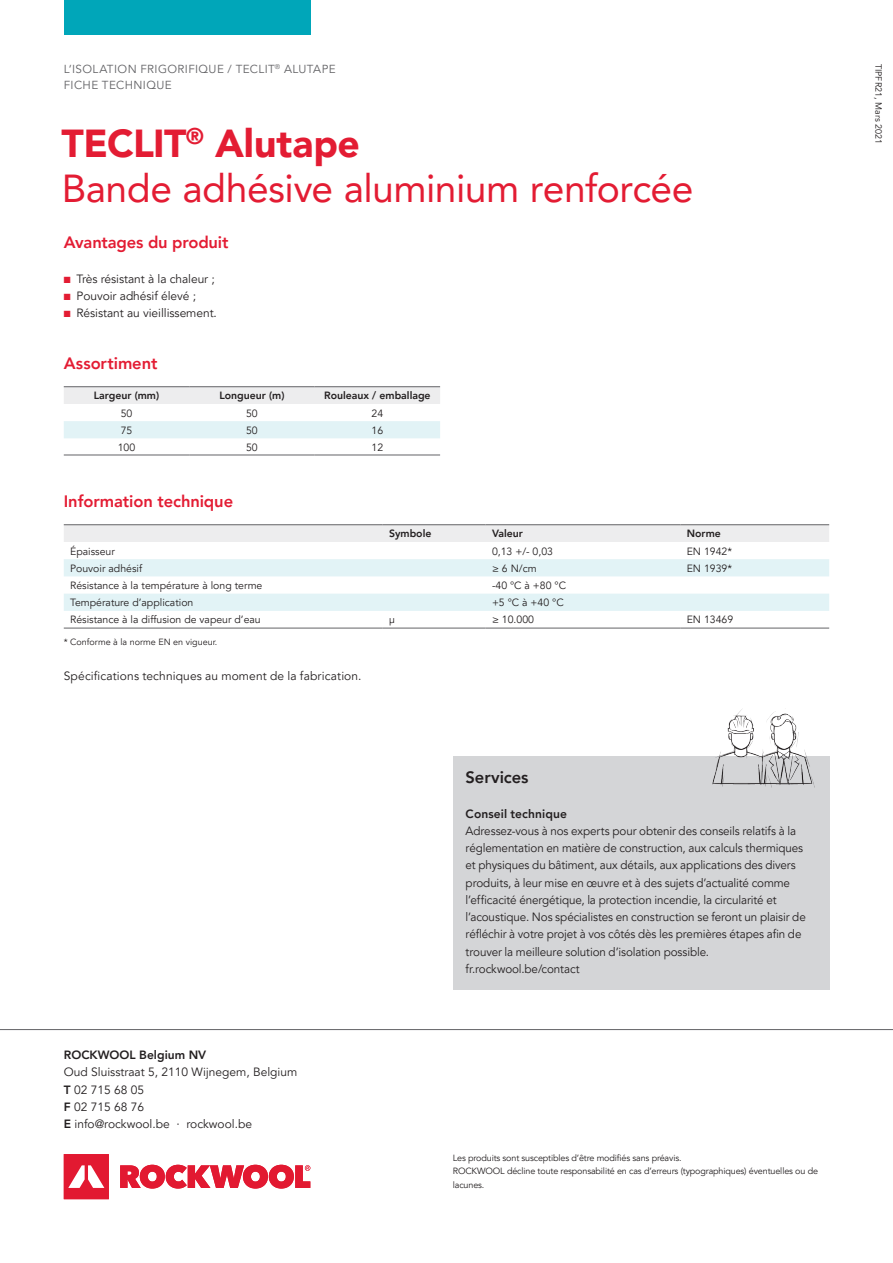
<style>
.page{position:relative;width:893px;height:1263px;background:#fff}
.page>*{position:absolute;margin:0;border:0;box-sizing:border-box;transform-origin:0 0}
.t1{font:39px/45px "Avenir LT Pro";letter-spacing:-.01em;color:#e31c33}
.t2{font:800 16.5px "Avenir LT Pro";letter-spacing:-.005em;color:#e31c33}
.t3{font:800 16.5px "Avenir LT Pro";letter-spacing:-.005em;color:#231f20}
.t4{font:12px/17.2px "Avenir LT Pro";letter-spacing:-.005em;color:#231f20}
.t5{font:800 12px "Avenir LT Pro";color:#231f20}
.t6{font:11.7px/16.5px "Avenir LT Pro";letter-spacing:.035em;color:#636366}
.t7{font:10.5px "Avenir LT Pro";color:#231f20}
.t8{font:800 10.5px "Avenir LT Pro";color:#231f20}
.t9{font:9px/13.5px "Avenir LT Pro";letter-spacing:-.015em;color:#231f20}
.s1{font-weight:900}
.s2{color:#e31c33}
.s3{font-weight:800}
</style>
<div class="page">
<div style="left:64px;top:525px;width:765px;height:17px;background:#ededee"></div>
<svg style="left:64px;top:627px;width:765px;height:1px"></svg>
<svg style="left:64px;top:559px;width:765px;height:52px"></svg>
<hr style="left:64px;top:524px;width:319px;height:1px;background:#636366">
<hr style="left:383px;top:524px;width:103px;height:1px;background:#636366">
<hr style="left:486px;top:524px;width:194px;height:1px;background:#636366">
<hr style="left:680px;top:524px;width:149px;height:1px;background:#636366">
<hr style="left:64px;top:628px;width:319px;height:1px;background:#636366">
<hr style="left:383px;top:628px;width:103px;height:1px;background:#636366">
<hr style="left:486px;top:628px;width:194px;height:1px;background:#636366">
<hr style="left:680px;top:628px;width:149px;height:1px;background:#636366">
<div style="left:64px;top:0;width:246px;height:34px;background:#00a6b9"></div>
<svg style="left:64px;top:1154px;width:246px;height:45px"></svg>
<hr style="left:0;top:1029px;width:893px;height:1px;background:#636366">
<svg style="left:64px;top:387px;width:376px;height:68px"></svg>
<hr style="left:64px;top:386px;width:125px;height:1px;background:#636366">
<hr style="left:189px;top:386px;width:126px;height:1px;background:#636366">
<hr style="left:315px;top:386px;width:125px;height:1px;background:#636366">
<hr style="left:64px;top:455px;width:125px;height:1px;background:#636366">
<hr style="left:189px;top:455px;width:126px;height:1px;background:#636366">
<hr style="left:315px;top:455px;width:125px;height:1px;background:#636366">
<div style="left:453px;top:757px;width:376px;height:233px;background:#d4d5d7"></div>
<img style="left:704px;top:709px;width:113px;height:79px">
<p class="t6" style="left:64px;top:61px;width:273px">L‘ISOLATION FRIGORIFIQUE / TECLIT<sup>®</sup> ALUTAPE<br>FICHE TECHNIQUE</p>
<h1 class="t1" style="left:62px;top:121px;width:633px"><span class="s1">TECLIT</span><sup>®</sup> <span class="s1">Alutape<br></span>Bande adhésive aluminium renforcée</h1>
<h2 class="t2" style="left:64px;top:233px;width:166px">Avantages du produit</h2>
<p class="t4" style="left:64px;top:270px;width:153px"><span class="s2">■</span> Très résistant à la chaleur ;</p>
<p class="t4" style="left:64px;top:288px;width:134px"><span class="s2">■</span> Pouvoir adhésif élevé ;</p>
<p class="t4" style="left:64px;top:305px;width:155px"><span class="s2">■</span> Résistant au vieillissement.</p>
<h2 class="t2" style="left:64px;top:354px;width:95px">Assortiment</h2>
<p class="t8" style="left:94px;top:389px;width:67px">Largeur (mm)</p>
<p class="t8" style="left:219px;top:389px;width:67px">Longueur (m)</p>
<p class="t8" style="left:324px;top:389px;width:108px">Rouleaux / emballage</p>
<p class="t7" style="left:121px;top:407px;width:13px">50</p>
<p class="t7" style="left:246px;top:407px;width:13px">50</p>
<p class="t7" style="left:372px;top:407px;width:13px">24</p>
<p class="t7" style="left:121px;top:424px;width:13px">75</p>
<p class="t7" style="left:246px;top:424px;width:13px">50</p>
<p class="t7" style="left:372px;top:424px;width:13px">16</p>
<p class="t7" style="left:118px;top:441px;width:19px">100</p>
<p class="t7" style="left:246px;top:441px;width:13px">50</p>
<p class="t7" style="left:372px;top:441px;width:13px">12</p>
<h2 class="t2" style="left:64px;top:492px;width:171px">Information technique</h2>
<p class="t8" style="left:389px;top:527px;width:44px">Symbole</p>
<p class="t8" style="left:492px;top:527px;width:32px">Valeur</p>
<p class="t8" style="left:687px;top:527px;width:36px">Norme</p>
<p class="t7" style="left:70px;top:545px;width:46px">Épaisseur</p>
<p class="t7" style="left:492px;top:545px;width:63px">0,13 +/- 0,03</p>
<p class="t7" style="left:687px;top:545px;width:47px">EN 1942*</p>
<p class="t7" style="left:70px;top:562px;width:73px">Pouvoir adhésif</p>
<p class="t7" style="left:492px;top:562px;width:46px">≥ 6 N/cm</p>
<p class="t7" style="left:687px;top:562px;width:47px">EN 1939*</p>
<p class="t7" style="left:70px;top:579px;width:194px">Résistance à la température à long terme</p>
<p class="t7" style="left:492px;top:579px;width:76px">-40 °C à +80 °C</p>
<p class="t7" style="left:70px;top:596px;width:125px">Température d’application</p>
<p class="t7" style="left:492px;top:596px;width:73px">+5 °C à +40 °C</p>
<p class="t7" style="left:70px;top:613px;width:192px">Résistance à la diffusion de vapeur d’eau</p>
<p class="t7" style="left:389px;top:613px;width:7px">μ</p>
<p class="t7" style="left:492px;top:613px;width:44px">≥ 10.000</p>
<p class="t7" style="left:687px;top:613px;width:48px">EN 13469</p>
<p class="t9" style="left:64px;top:635px;width:155px">* Conforme à la norme EN en vigueur.</p>
<p class="t4" style="left:64px;top:667px;width:299px">Spécifications techniques au moment de la fabrication.</p>
<p class="t5" style="left:64px;top:1048px;width:144px">ROCKWOOL Belgium NV</p>
<p class="t4" style="left:64px;top:1064px;width:235px">Oud Sluisstraat 5, 2110 Wijnegem, Belgium<br><span class="s3">T</span> 02 715 68 05<br><span class="s3">F</span> 02 715 68 76<br><span class="s3">E</span> info@rockwool.be · rockwool.be</p>
<h2 class="t3" style="left:466px;top:768px;width:64px">Services</h2>
<p class="t5" style="left:466px;top:806px;width:103px">Conseil technique</p>
<p class="t4" style="left:466px;top:822px;width:342px">Adressez-vous à nos experts pour obtenir des conseils relatifs à la réglementation en matière de construction, aux calculs thermiques et physiques du bâtiment, aux détails, aux applications des divers produits, à leur mise en œuvre et à des sujets d’actualité comme l’efficacité énergétique, la protection incendie, la circularité et l’acoustique. Nos spécialistes en construction se feront un plaisir de réfléchir à votre projet à vos côtés dès les premières étapes afin de trouver la meilleure solution d’isolation possible. fr.rockwool.be/contact</p>
<p class="t9" style="left:453px;top:1151px;width:367px">Les produits sont susceptibles d’être modifiés sans préavis.<br>ROCKWOOL décline toute responsabilité en cas d’erreurs (typographiques) éventuelles ou de lacunes.</p>
<p class="t9" style="left:885px;top:64px;width:82px;rotate:90deg">TIPFR21, Mars 2021</p>
</div>
